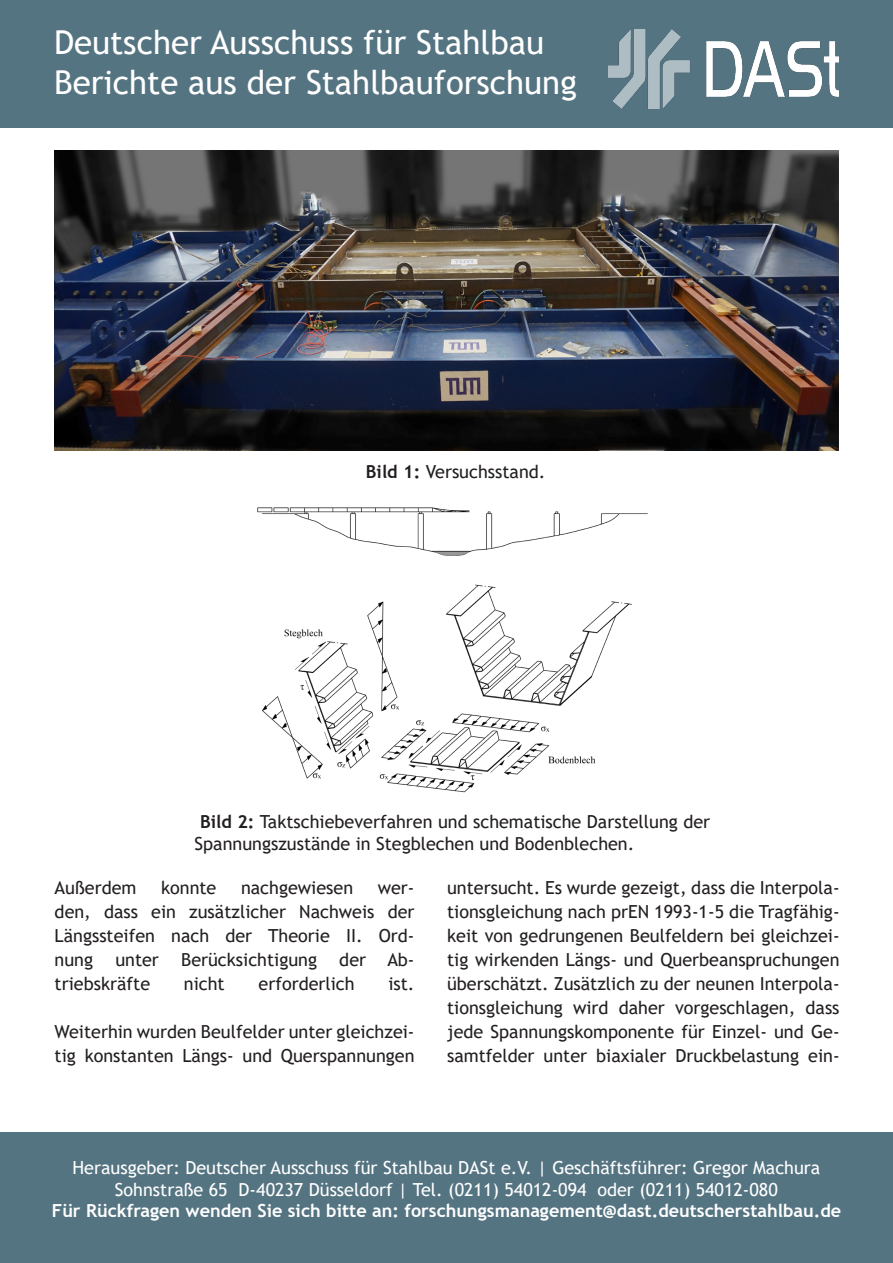
<style>
.page{position:relative;width:893px;height:1263px;background:#fff}
.page>*{position:absolute;margin:0;border:0;box-sizing:border-box;transform-origin:0 0}
.t1{font:33px/39.6px "Trebuchet MS";color:#fff}
.t2{font:18px/24px "Trebuchet MS";color:#231f20;text-align:justify}
.t3{font:18px/21.6px "Trebuchet MS";color:#fff;text-align:center}
.t4{font:700 18px "Trebuchet MS";color:#fff}
.s1{font-weight:700}
</style>
<div class="page">
<div style="left:0;top:0;width:893px;height:128px;background:#557482"></div>
<div style="left:0;top:1132px;width:893px;height:131px;background:#557482"></div>
<img style="left:608px;top:30px;width:231px;height:78px">
<img style="left:55px;top:151px;width:783px;height:300px">
<img style="left:257px;top:507px;width:391px;height:286px">
<h1 class="t1" style="left:54px;top:22px;width:524px">Deutscher Ausschuss für Stahlbau<br>Berichte aus der Stahlbauforschung</h1>
<p class="t2" style="left:366px;top:459px;width:181px"><span class="s1">Bild 1:</span> Versuchsstand.</p>
<p class="t2" style="left:200px;top:810px;width:512px"><span class="s1">Bild 2:</span> Taktschiebeverfahren und schematische Darstellung der</p>
<p class="t2" style="left:195px;top:831px;width:441px">Spannungszustände in Stegblechen und Bodenblechen.</p>
<p class="t2" style="left:55px;top:875px;width:83px">Außerdem</p>
<p class="t2" style="left:161px;top:875px;width:57px">konnte</p>
<p class="t2" style="left:241px;top:875px;width:114px">nachgewiesen</p>
<p class="t2" style="left:55px;top:875px;width:361px;text-indent:323px">wer&shy;den, dass ein zusätzlicher Nachweis der Längssteifen nach der Theorie II. Ord&shy;nung unter Berücksichtigung der Ab&shy;triebskräfte</p>
<p class="t2" style="left:184px;top:971px;width:42px">nicht</p>
<p class="t2" style="left:259px;top:971px;width:98px">erforderlich</p>
<p class="t2" style="left:388px;top:971px;width:28px">ist.</p>
<p class="t2" style="left:55px;top:1019px;width:361px">Weiterhin wurden Beulfelder unter gleichzei&shy;tig konstanten Längs- und Querspannungen</p>
<p class="t2" style="left:447px;top:875px;width:394px">untersucht. Es wurde gezeigt, dass die Interpola&shy;tionsgleichung nach prEN 1993-1-5 die Tragfähig&shy;keit von gedrungenen Beulfeldern bei gleichzei&shy;tig wirkenden Längs- und Querbeanspruchungen überschätzt. Zusätzlich zu der neunen Interpola&shy;tionsgleichung wird daher vorgeschlagen, dass jede Spannungskomponente für Einzel- und Ge&shy;samtfelder unter biaxialer Druckbelastung ein-</p>
<p class="t3" style="left:73px;top:1156px;width:749px">Herausgeber: Deutscher Ausschuss für Stahlbau DASt e.V. | Geschäftsführer: Gregor Machura<br>Sohnstraße 65 D-40237 Düsseldorf | Tel. (0211) 54012-094 oder (0211) 54012-080</p>
<p class="t4" style="left:52px;top:1199px;width:791px">Für Rückfragen wenden Sie sich bitte an: forschungsmanagement@dast.deutscherstahlbau.de</p>
</div>
